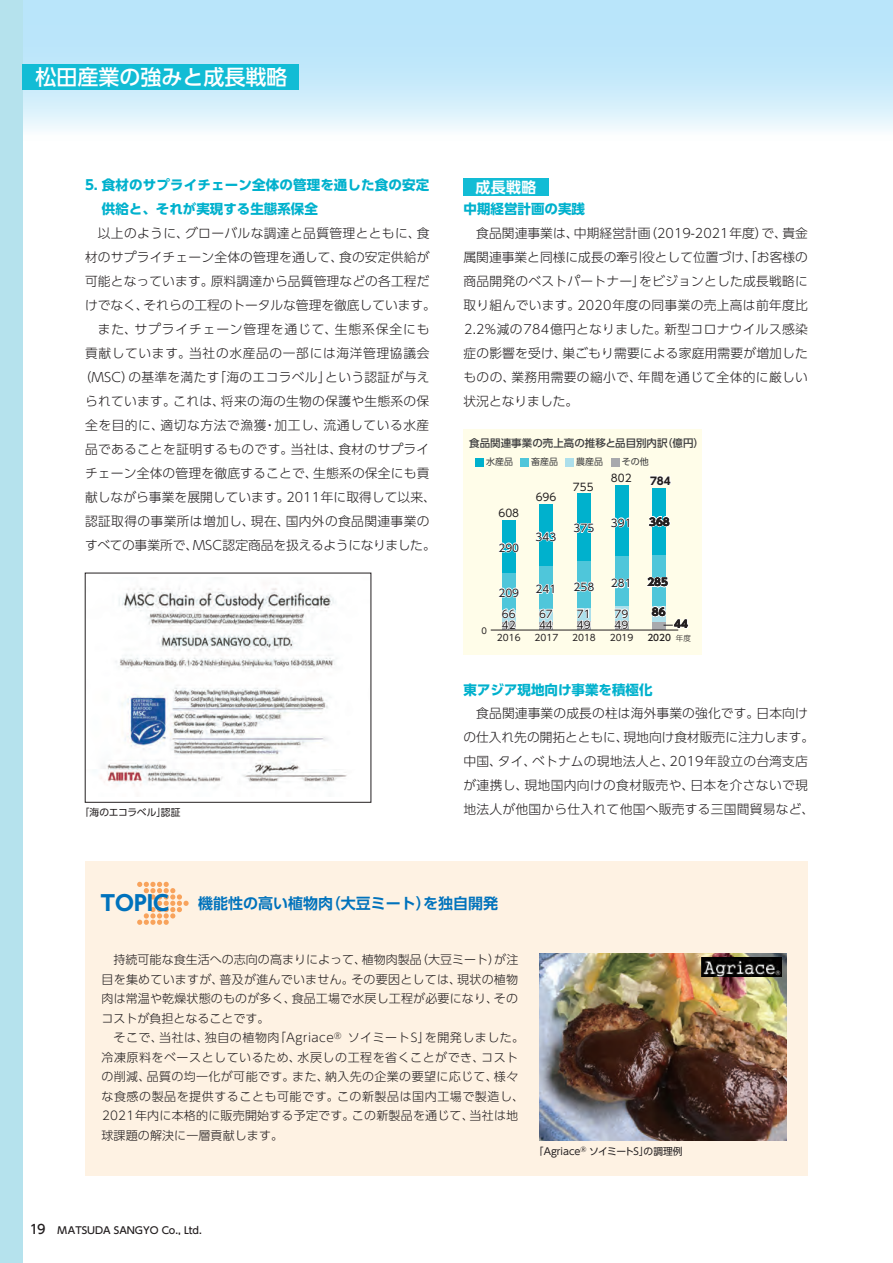
<style>
.page{position:relative;width:893px;height:1263px;background:#fff}
.page>*{position:absolute;margin:0;border:0;box-sizing:border-box;transform-origin:0 0}
.t1{font:500 21px "UD Shin Go Pr 6";color:#fff}
.t2{font:700 21px "UD Shin Go Pr 6";color:#0072bc}
.t3{font:700 15px "UD Shin Go Pr 6 De";color:#0072bc}
.t4{font:700 15px "UD Shin Go Pr 6 De";color:#fff}
.t5{font:700 13.5px/24px "UD Shin Go Pr 6";color:#00b1cd}
.t6{font:300 12.75px/24px "UD Shin Go Pr 6";letter-spacing:.02em;color:#231f20;text-align:justify}
.t7{font:300 12.75px "UD Shin Go Pr 6";letter-spacing:-.03em;color:#231f20}
.t8{font:300 12.75px "UD Shin Go Pr 6";letter-spacing:-.005em;color:#231f20}
.t9{font:300 12.75px "UD Shin Go Pr 6";letter-spacing:.045em;color:#231f20}
.t10{font:300 12.75px "UD Shin Go Pr 6";letter-spacing:.05em;color:#231f20}
.t11{font:300 12.75px "UD Shin Go Pr 6";letter-spacing:.07em;color:#231f20}
.t12{font:300 12px/19.5px "UD Shin Go Pr 6";letter-spacing:.03em;color:#231f20;text-align:justify}
.t13{font:10.5px/20.9px "UD Shin Go Pr 6";color:#231f20}
.t14{font:500 10.5px "UD Shin Go Pr 6";color:#3e3e3f}
.t15{font:700 10.5px "UD Shin Go Pr 6";color:#231f20}
.t16{font:9.75px "UD Shin Go Pr 6";color:#231f20}
.t17{font:500 9.75px "UD Shin Go Pr 6";letter-spacing:-.005em;color:#231f20}
.t18{font:9px "UD Shin Go Pr 6";color:#231f20}
.t19{font:9px "UD Shin Go Pr 6";color:#3e3e3f}
.t20{font:500 9px "UD Shin Go Pr 6";color:#231f20}
.t21{font:8.4px "UD Shin Go Pr 6";color:#231f20}
.t22{font:300 7.5px "UD Shin Go Pr 6";color:#231f20}
.t23{font:500 6px "Gothic BBB Pro";color:#fff}
.s1{font-size:12.75px}
</style>
<div class="page">
<svg style="left:23px;top:0;width:870px;height:131px;background:#c7eafa"></svg>
<div style="left:0;top:0;width:23px;height:1263px;background:#b5e2ed"></div>
<div style="left:23px;top:64px;width:276px;height:25px;background:#12bcd5"></div>
<div style="left:463px;top:179px;width:86px;height:17px;background:#12bcd5"></div>
<div style="left:464px;top:429px;width:238px;height:225px;background:#fffde9"></div>
<div style="left:502px;top:520px;width:14px;height:52px;background:#00b1cd"></div>
<div style="left:540px;top:504px;width:13px;height:62px;background:#00b1cd"></div>
<div style="left:577px;top:493px;width:14px;height:68px;background:#00b1cd"></div>
<div style="left:615px;top:485px;width:13px;height:71px;background:#00b1cd"></div>
<div style="left:652px;top:488px;width:14px;height:67px;background:#00b1cd"></div>
<div style="left:502px;top:572px;width:14px;height:38px;background:#4fc6da"></div>
<div style="left:540px;top:566px;width:13px;height:44px;background:#4fc6da"></div>
<div style="left:577px;top:561px;width:14px;height:47px;background:#4fc6da"></div>
<div style="left:615px;top:556px;width:13px;height:51px;background:#4fc6da"></div>
<div style="left:652px;top:555px;width:14px;height:51px;background:#4fc6da"></div>
<div style="left:615px;top:607px;width:13px;height:14px;background:#acdfeb"></div>
<div style="left:652px;top:622px;width:14px;height:8px;background:#6a696c"></div>
<svg style="left:650px;top:475px;width:21px;height:11px"></svg>
<svg style="left:498px;top:542px;width:21px;height:11px"></svg>
<svg style="left:498px;top:587px;width:21px;height:11px"></svg>
<svg style="left:501px;top:608px;width:16px;height:22px"></svg>
<svg style="left:536px;top:531px;width:20px;height:11px"></svg>
<svg style="left:536px;top:583px;width:18px;height:11px"></svg>
<svg style="left:538px;top:608px;width:16px;height:22px"></svg>
<svg style="left:575px;top:608px;width:17px;height:22px"></svg>
<svg style="left:573px;top:581px;width:21px;height:11px"></svg>
<svg style="left:573px;top:523px;width:21px;height:10px"></svg>
<svg style="left:648px;top:516px;width:23px;height:11px"></svg>
<svg style="left:647px;top:576px;width:22px;height:12px"></svg>
<svg style="left:611px;top:517px;width:19px;height:11px"></svg>
<svg style="left:611px;top:577px;width:19px;height:12px"></svg>
<svg style="left:613px;top:608px;width:16px;height:22px"></svg>
<hr style="left:491px;top:630px;width:187px;height:1px;background:#231f20">
<div style="left:475px;top:458px;width:9px;height:9px;background:#00b1cd"></div>
<div style="left:521px;top:458px;width:8px;height:9px;background:#4fc6da"></div>
<div style="left:611px;top:458px;width:9px;height:9px;background:#a8a9ad"></div>
<div style="left:565px;top:458px;width:9px;height:9px;background:#acdfeb"></div>
<svg style="left:651px;top:606px;width:38px;height:23px"></svg>
<img style="left:100px;top:588px;width:247px;height:198px">
<div style="left:85px;top:861px;width:723px;height:315px;background:#fef2e3"></div>
<img style="left:539px;top:954px;width:248px;height:186px">
<img style="left:702px;top:957px;width:80px;height:20px">
<svg style="left:137px;top:882px;width:52px;height:43px"></svg>
<h1 class="t1" style="left:35px;top:60px;width:253px">松田産業の強みと成長戦略</h1>
<p class="t5" style="left:102px;top:173px;width:329px;text-indent:-17px">5. 食材のサプライチェーン全体の管理を通した食の安定供給と、それが実現する生態系保全</p>
<p class="t6" style="left:98px;top:221px;width:333px">以上のように、グローバルな調達と品質管理とともに、食</p>
<p class="t6" style="left:85px;top:245px;width:346px">材のサプライチェーン全体の管理を通して、食の安定供給が</p>
<p class="t6" style="left:85px;top:268px;width:346px">可能となっています。原料調達から品質管理などの各工程だ</p>
<p class="t8" style="left:85px;top:295px;width:352px">けでなく、それらの工程のトータルな管理を徹底しています。</p>
<p class="t11" style="left:98px;top:319px;width:333px">また、サプライチェーン管理を通じて、生態系保全にも</p>
<p class="t10" style="left:85px;top:343px;width:346px">貢献しています。当社の水産品の一部には海洋管理協議会</p>
<p class="t6" style="left:79px;top:364px;width:352px">（MSC）の基準を満たす「海のエコラベル」という認証が与え</p>
<p class="t6" style="left:85px;top:388px;width:346px">られています。これは、将来の海の生物の保護や生態系の保</p>
<p class="t9" style="left:85px;top:415px;width:346px">全を目的に、適切な方法で漁獲・加工し、流通している水産</p>
<p class="t6" style="left:85px;top:436px;width:346px">品であることを証明するものです。当社は、食材のサプライ</p>
<p class="t6" style="left:85px;top:460px;width:346px">チェーン全体の管理を徹底することで、生態系の保全にも貢</p>
<p class="t6" style="left:85px;top:484px;width:352px">献しながら事業を展開しています。2011年に取得して以来、</p>
<p class="t6" style="left:85px;top:508px;width:346px">認証取得の事業所は増加し、現在、国内外の食品関連事業の</p>
<p class="t7" style="left:85px;top:535px;width:352px">すべての事業所で、MSC認定商品を扱えるようになりました。</p>
<p class="t16" style="left:80px;top:805px;width:102px">「海のエコラベル」認証</p>
<p class="t4" style="left:475px;top:175px;width:63px">成長戦略</p>
<p class="t5" style="left:463px;top:197px;width:123px">中期経営計画の実践</p>
<p class="t6" style="left:463px;top:221px;width:346px;text-indent:13px">食品関連事業は、中期経営計画（2019-2021年度）で、貴金属関連事業と同様に成長の牽引役として位置づけ、「お客様の商品開発のベストパートナー」をビジョンとした成長戦略に取り組んでいます。2020年度の同事業の売上高は前年度比2.2%減の784億円となりました。新型コロナウイルス感染症の影響を受け、巣ごもり需要による家庭用需要が増加したものの、業務用需要の縮小で、年間を通じて全体的に厳しい状況となりました。</p>
<p class="t14" style="left:469px;top:435px;width:236px">食品関連事業の売上高の推移と品目別内訳（億円）</p>
<p class="t19" style="left:486px;top:455px;width:28px">水産品</p>
<p class="t19" style="left:531px;top:455px;width:28px">畜産品</p>
<p class="t19" style="left:576px;top:455px;width:28px">農産品</p>
<p class="t19" style="left:622px;top:455px;width:28px">その他</p>
<p class="t21" style="left:481px;top:623px;width:7px">0</p>
<p class="t13" style="left:498px;top:502px;width:22px">608</p>
<p class="t13" style="left:498px;top:537px;width:22px">290</p>
<p class="t13" style="left:498px;top:582px;width:22px;text-align:center">209<br>66</p>
<p class="t13" style="left:502px;top:614px;width:15px">42</p>
<p class="t13" style="left:536px;top:486px;width:22px">696</p>
<p class="t13" style="left:536px;top:526px;width:22px">343</p>
<p class="t13" style="left:573px;top:476px;width:22px">755</p>
<p class="t13" style="left:573px;top:517px;width:22px">375</p>
<p class="t13" style="left:573px;top:576px;width:22px">258</p>
<p class="t13" style="left:536px;top:578px;width:22px">241</p>
<p class="t13" style="left:539px;top:608px;width:15px;line-height:10.9px">67<br>44</p>
<p class="t13" style="left:577px;top:614px;width:15px">49</p>
<p class="t13" style="left:577px;top:603px;width:15px">71</p>
<p class="t13" style="left:611px;top:467px;width:22px">802</p>
<p class="t13" style="left:611px;top:512px;width:22px">391</p>
<p class="t15" style="left:650px;top:472px;width:22px">784</p>
<p class="t15" style="left:649px;top:513px;width:22px">368</p>
<p class="t13" style="left:611px;top:573px;width:22px">281</p>
<p class="t13" style="left:614px;top:608px;width:15px;line-height:11.2px">79<br>49</p>
<p class="t15" style="left:647px;top:574px;width:22px">285</p>
<p class="t15" style="left:652px;top:603px;width:15px">86</p>
<p class="t15" style="left:674px;top:615px;width:15px">44</p>
<p class="t18" style="left:497px;top:630px;width:25px">2016</p>
<p class="t18" style="left:534px;top:630px;width:25px">2017</p>
<p class="t18" style="left:572px;top:630px;width:25px">2018</p>
<p class="t18" style="left:610px;top:630px;width:25px">2019</p>
<p class="t20" style="left:647px;top:630px;width:25px">2020</p>
<p class="t22" style="left:676px;top:632px;width:16px">年度</p>
<p class="t5" style="left:463px;top:677px;width:190px">東アジア現地向け事業を積極化</p>
<p class="t6" style="left:463px;top:701px;width:352px;text-align:center">食品関連事業の成長の柱は海外事業の強化です。日本向け<br>の仕入れ先の開拓とともに、現地向け食材販売に注力します。中国、タイ、ベトナムの現地法人と、2019年設立の台湾支店が連携し、現地国内向けの食材販売や、日本を介さないで現地法人が他国から仕入れて他国へ販売する三国間貿易など、</p>
<h1 class="t2" style="left:101px;top:886px;width:70px">TOPIC</h1>
<p class="t3" style="left:198px;top:891px;width:301px">機能性の高い植物肉（大豆ミート）を独自開発</p>
<p class="t12" style="left:102px;top:949px;width:418px;text-indent:12px">持続可能な食生活への志向の高まりによって、植物肉製品（大豆ミート）が注目を集めていますが、普及が進んでいません。その要因としては、現状の植物肉は常温や乾燥状態のものが多く、食品工場で水戻し工程が必要になり、そのコストが負担となることです。</p>
<p class="t12" style="left:102px;top:1027px;width:424px;text-align:left;text-indent:12px">そこで、当社は、独自の植物肉「Agriace<sup>®</sup> ソイミートS」を開発しました。冷凍原料をベースとしているため、水戻しの工程を省くことができ、コストの削減、品質の均一化が可能です。また、納入先の企業の要望に応じて、様々な食感の製品を提供することも可能です。この新製品は国内工場で製造し、2021年内に本格的に販売開始する予定です。この新製品を通じて、当社は地球課題の解決に一層貢献します。</p>
<p class="t16" style="left:534px;top:1143px;width:150px">「Agriace<sup>®</sup> ソイミートS」の調理例</p>
<p class="t17" style="left:30px;top:1223px;width:174px"><span class="s1">19</span> MATSUDA SANGYO Co., Ltd.</p>
<p class="t23" style="left:775px;top:967px;width:7px">®</p>
</div>
